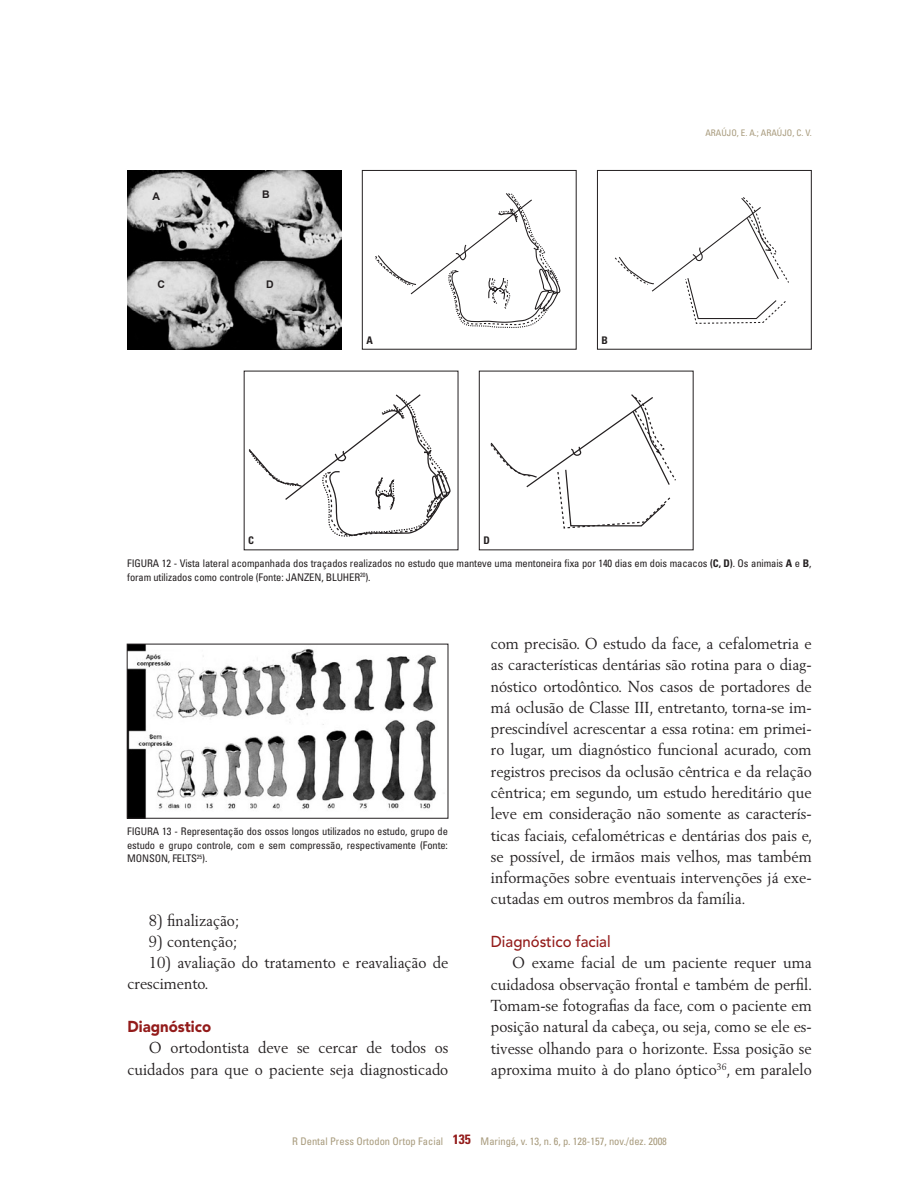
<style>
.page{position:relative;width:918px;height:1188px;background:#fff}
.page>*{position:absolute;margin:0;border:0;box-sizing:border-box;transform-origin:0 0}
.t1{font:15.75px/21.3px "Berling";color:#231f20;text-align:justify;scale:.95 1}
.t2{font:500 15.75px "Avenir";color:#931b1a;scale:.95 1}
.t3{font:900 15.75px "Avenir";color:#931b1a;scale:.95 1}
.t4{font:condensed 10.5px/13.5px "Univers";letter-spacing:-.01em;color:#231f20;text-align:justify}
.t5{font:condensed 10.5px "Univers";color:#a89b7d}
.t6{font:700 condensed 10.5px "Univers";color:#231f20}
.t7{font:700 10.5px "Arial";color:#231f20}
.t8{font:condensed 9px "Univers";color:#a89b7d}
.s1{font-weight:700}
.s2{font-weight:700;font-size:13.5px;color:#931b1a}
</style>
<div class="page">
<img style="left:129px;top:646px;width:307px;height:171px">
<div style="left:127px;top:644px;width:321px;height:175px;border:1px solid #231f20"></div>
<img style="left:127px;top:170px;width:214px;height:179px">
<svg style="left:375px;top:193px;width:186px;height:135px"></svg>
<div style="left:362px;top:170px;width:215px;height:180px;border:1px solid #231f20"></div>
<svg style="left:248px;top:394px;width:203px;height:143px"></svg>
<svg style="left:614px;top:197px;width:175px;height:127px"></svg>
<div style="left:597px;top:170px;width:215px;height:180px;border:1px solid #231f20"></div>
<svg style="left:490px;top:394px;width:186px;height:135px"></svg>
<p class="t7" style="left:152px;top:190px;width:9px">A</p>
<p class="t7" style="left:262px;top:188px;width:9px">B</p>
<p class="t7" style="left:158px;top:278px;width:9px">C</p>
<p class="t7" style="left:266px;top:277px;width:9px">D</p>
<p class="t6" style="left:366px;top:333px;width:8px">A</p>
<p class="t6" style="left:248px;top:534px;width:7px">C</p>
<p class="t6" style="left:483px;top:534px;width:8px">D</p>
<p class="t6" style="left:602px;top:333px;width:8px">B</p>
<p class="t8" style="left:705px;top:128px;width:108px">Araújo, E. A.; Araújo, C. V.</p>
<p class="t4" style="left:127px;top:556px;width:686px">FI GURA 12 - Vista lateral acompanhada dos traçados realizados no estudo que manteve uma mentoneira fixa por 140 dias em dois macacos <span class="s1">(C, D)</span>. Os animais <span class="s1">A</span> e <span class="s1">B</span>, foram utilizados como controle (Fonte: Janzen, Bluher<sup>20</sup>).</p>
<p class="t4" style="left:127px;top:825px;width:322px">FI GU RA 13 - Representação dos ossos longos utilizados no estudo, grupo de estudo e grupo controle, com e sem compressão, respectivamente (Fonte:<br>Mo nso n, Felts<sup>25</sup>).</p>
<p class="t1" style="left:149px;top:909px;width:97px">8) finalização;</p>
<p class="t1" style="left:149px;top:930px;width:95px">9) contenção;</p>
<p class="t1" style="left:128px;top:952px;width:339px;text-indent:21px">10) avaliação do tratamento e reavaliação de crescimento.</p>
<p class="t3" style="left:128px;top:1017px;width:90px">Diagnóstico</p>
<p class="t1" style="left:128px;top:1037px;width:339px;text-align:right">O ortodontista deve se cercar de todos os cuidados para que o paciente seja diagnosticado</p>
<p class="t1" style="left:491px;top:633px;width:340px">com precisão. O estudo da face, a cefalometria e as características dentárias são rotina para o diag&shy;nóstico ortodôntico. Nos casos de portadores de má oclusão de Classe III, entretanto, torna-se im&shy;prescindível acrescentar a essa rotina: em primei&shy;ro lugar, um diagnóstico funcional acurado, com registros precisos da oclusão cêntrica e da relação cêntrica; em segundo, um estudo hereditário que leve em consideração não somente as caracterís&shy;ticas faciais, cefalométricas e dentárias dos pais e, se possível, de irmãos mais velhos, mas também informações sobre eventuais intervenções já exe&shy;cutadas em outros membros da família.</p>
<p class="t2" style="left:491px;top:933px;width:128px">Diagnóstico facial</p>
<p class="t1" style="left:491px;top:952px;width:340px;text-indent:21px">O exame facial de um paciente requer uma cuidadosa observação frontal e também de perfil.<br>Tomam-se fotografias da face, com o paciente em posição natural da cabeça, ou seja, como se ele es&shy;tivesse olhando para o horizonte. Essa posição se aproxima muito à do plano óptico<sup>36</sup>, em paralelo</p>
<p class="t5" style="left:292px;top:1134px;width:376px">R Dental Press Ortodon Ortop Facial <span class="s2">135</span> Maringá, v. 13, n. 6, p. 128-157, nov./dez. 2008</p>
</div>
